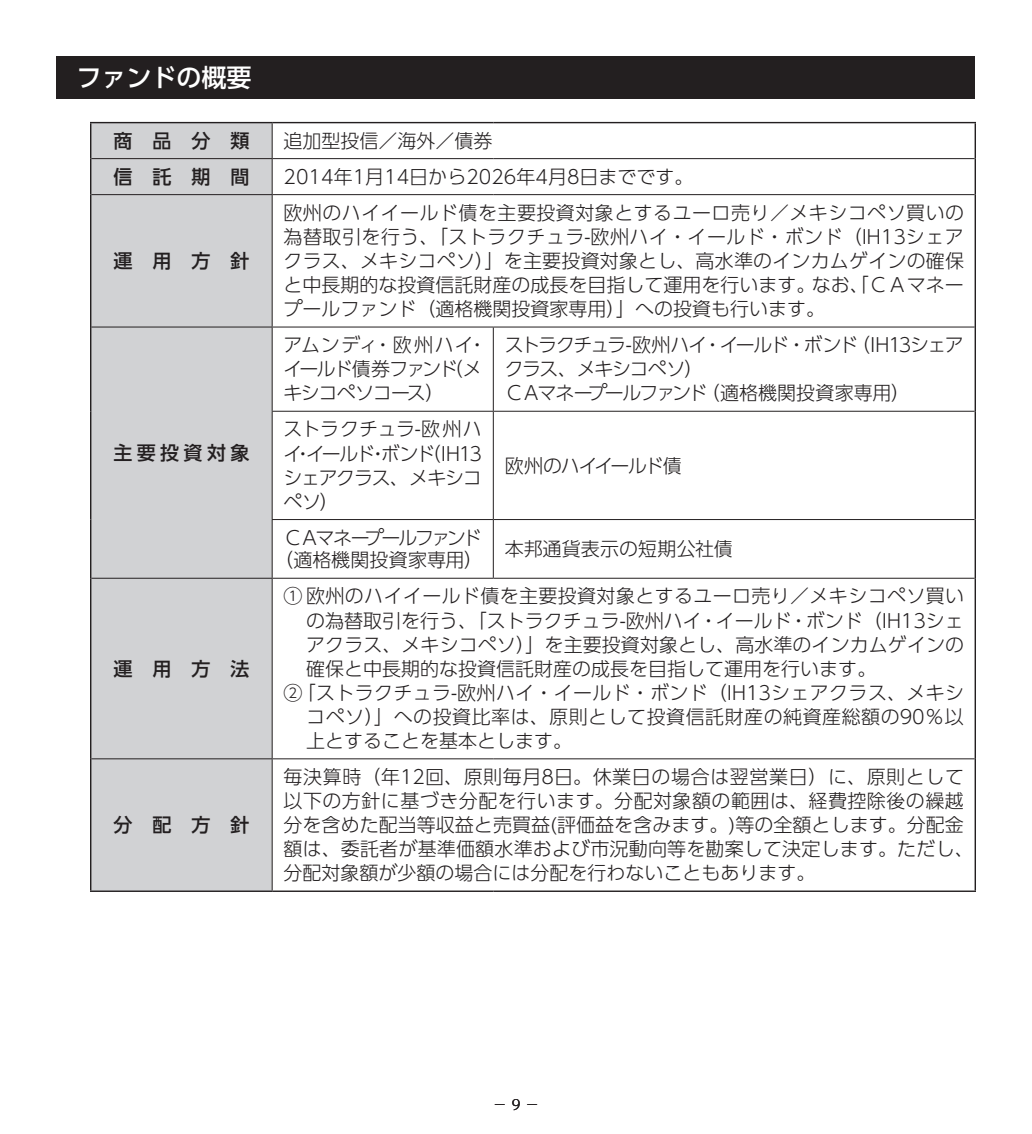
<style>
.page{position:relative;width:1032px;height:1134px;background:#fff}
.page>*{position:absolute;margin:0;border:0;box-sizing:border-box;transform-origin:0 0}
.t1{font:500 25px "UD Shin Go Pro";color:#fff}
.t2{font:300 19px/24px "UD Shin Go Pro";color:#231f20;text-align:justify}
.t3{font:300 19px "UD Shin Go Pro";letter-spacing:.02em;color:#231f20}
.t4{font:300 19px/24px "UD Shin Go Pro";letter-spacing:-.08em;color:#231f20}
.t5{font:300 19px/24px "UD Shin Go Pro";letter-spacing:-.065em;color:#231f20}
.t6{font:300 19px "UD Shin Go Pro";letter-spacing:.025em;color:#231f20}
.t7{font:500 19px "UD Shin Go Pro";letter-spacing:1.055em;color:#231f20}
.t8{font:300 19px/22.6px "UD Shin Go Pro";letter-spacing:-.07em;color:#231f20;text-align:center}
.t9{font:300 14.2px "UD Reimin Pro";color:#231f20}
</style>
<div class="page">
<div style="left:57px;top:57px;width:918px;height:42px;background:#231f20"></div>
<div style="left:91px;top:123px;width:181px;height:767px;background:#d1d2d4"></div>
<hr style="left:90px;top:122px;width:182px;height:1px;background:#231f20">
<hr style="left:272px;top:122px;width:221px;height:1px;background:#231f20">
<hr style="left:493px;top:122px;width:483px;height:1px;background:#231f20">
<hr style="left:90px;top:890px;width:182px;height:2px;background:#231f20">
<hr style="left:272px;top:890px;width:221px;height:2px;background:#231f20">
<hr style="left:493px;top:890px;width:483px;height:2px;background:#231f20">
<hr style="left:272px;top:123px;width:1px;height:35px;background:#231f20">
<hr style="left:91px;top:158px;width:181px;height:1px;background:#231f20">
<hr style="left:272px;top:158px;width:221px;height:1px;background:#231f20">
<hr style="left:272px;top:159px;width:1px;height:35px;background:#231f20">
<hr style="left:493px;top:158px;width:481px;height:1px;background:#231f20">
<hr style="left:91px;top:194px;width:181px;height:1px;background:#231f20">
<hr style="left:272px;top:194px;width:221px;height:1px;background:#231f20">
<hr style="left:272px;top:195px;width:1px;height:132px;background:#231f20">
<hr style="left:493px;top:194px;width:481px;height:1px;background:#231f20">
<hr style="left:91px;top:327px;width:181px;height:1px;background:#231f20">
<hr style="left:272px;top:327px;width:1px;height:84px;background:#231f20">
<hr style="left:272px;top:412px;width:1px;height:107px;background:#231f20">
<hr style="left:272px;top:520px;width:1px;height:58px;background:#231f20">
<hr style="left:91px;top:578px;width:181px;height:1px;background:#231f20">
<hr style="left:272px;top:579px;width:1px;height:179px;background:#231f20">
<hr style="left:91px;top:758px;width:181px;height:1px;background:#231f20">
<hr style="left:272px;top:758px;width:221px;height:1px;background:#231f20">
<hr style="left:272px;top:759px;width:1px;height:131px;background:#231f20">
<hr style="left:493px;top:758px;width:481px;height:1px;background:#231f20">
<hr style="left:90px;top:123px;width:1px;height:36px;background:#231f20">
<hr style="left:974px;top:123px;width:2px;height:36px;background:#231f20">
<hr style="left:90px;top:159px;width:1px;height:36px;background:#231f20">
<hr style="left:974px;top:159px;width:2px;height:36px;background:#231f20">
<hr style="left:90px;top:195px;width:1px;height:132px;background:#231f20">
<hr style="left:974px;top:195px;width:2px;height:132px;background:#231f20">
<hr style="left:90px;top:327px;width:1px;height:84px;background:#231f20">
<hr style="left:974px;top:327px;width:2px;height:84px;background:#231f20">
<hr style="left:90px;top:411px;width:1px;height:108px;background:#231f20">
<hr style="left:974px;top:411px;width:2px;height:108px;background:#231f20">
<hr style="left:90px;top:519px;width:1px;height:59px;background:#231f20">
<hr style="left:974px;top:519px;width:2px;height:59px;background:#231f20">
<hr style="left:90px;top:578px;width:1px;height:181px;background:#231f20">
<hr style="left:974px;top:578px;width:2px;height:181px;background:#231f20">
<hr style="left:90px;top:759px;width:1px;height:131px;background:#231f20">
<hr style="left:974px;top:759px;width:2px;height:131px;background:#231f20">
<hr style="left:272px;top:327px;width:221px;height:1px;background:#231f20">
<hr style="left:493px;top:327px;width:481px;height:1px;background:#231f20">
<hr style="left:493px;top:327px;width:1px;height:84px;background:#231f20">
<hr style="left:272px;top:411px;width:221px;height:1px;background:#231f20">
<hr style="left:493px;top:411px;width:481px;height:1px;background:#231f20">
<hr style="left:493px;top:412px;width:1px;height:107px;background:#231f20">
<hr style="left:272px;top:519px;width:221px;height:1px;background:#231f20">
<hr style="left:493px;top:519px;width:481px;height:1px;background:#231f20">
<hr style="left:493px;top:520px;width:1px;height:58px;background:#231f20">
<hr style="left:272px;top:578px;width:221px;height:1px;background:#231f20">
<hr style="left:493px;top:578px;width:481px;height:1px;background:#231f20">
<h1 class="t1" style="left:77px;top:58px;width:177px">ファンドの概要</h1>
<p class="t7" style="left:113px;top:125px;width:138px">商品分類</p>
<p class="t2" style="left:283px;top:128px;width:211px">追加型投信／海外／債券</p>
<p class="t7" style="left:113px;top:161px;width:138px">信託期間</p>
<p class="t2" style="left:283px;top:164px;width:412px">2014年1月14日から2026年4月8日までです。</p>
<p class="t7" style="left:113px;top:245px;width:138px">運用方針</p>
<p class="t7" style="left:113px;top:437px;width:138px">主要投資対象</p>
<p class="t7" style="left:113px;top:653px;width:138px">運用方法</p>
<p class="t7" style="left:113px;top:809px;width:138px">分配方針</p>
<p class="t2" style="left:283px;top:200px;width:682px">欧州のハイイールド債を主要投資対象とするユーロ売り／メキシコペソ買いの為替取引を行う、「ストラクチュラ-欧州ハイ・イールド・ボンド（IH13シェアクラス、メキシコペソ）」を主要投資対象とし、高水準のインカムゲインの確保と中長期的な投資信託財産の成長を目指して運用を行います。なお、「ＣＡマネープールファンド（適格機関投資家専用）」への投資も行います。</p>
<p class="t5" style="left:283px;top:332px;width:205px">アムンディ・欧州ハイ・イールド債券ファンド（メキシコペソコース）</p>
<p class="t4" style="left:505px;top:332px;width:461px">ストラクチュラ-欧州ハイ・イールド・ボンド（IH13シェアクラス、メキシコペソ）<br>ＣＡマネープールファンド（適格機関投資家専用）</p>
<p class="t2" style="left:283px;top:416px;width:200px">ストラクチュラ-欧州ハイ・イールド・ボンド（IH13シェアクラス、メキシコペソ）</p>
<p class="t5" style="left:505px;top:453px;width:179px">欧州のハイイールド債</p>
<p class="t8" style="left:274px;top:525px;width:211px">ＣＡマネープールファンド（適格機関投資家専用）</p>
<p class="t2" style="left:505px;top:536px;width:230px">本邦通貨表示の短期公社債</p>
<p class="t3" style="left:283px;top:581px;width:682px">① 欧州のハイイールド債を主要投資対象とするユーロ売り／メキシコペソ買い</p>
<p class="t2" style="left:306px;top:608px;width:659px">の為替取引を行う、「ストラクチュラ-欧州ハイ・イールド・ボンド（IH13シェ</p>
<p class="t2" style="left:306px;top:632px;width:659px">アクラス、メキシコペソ）」を主要投資対象とし、高水準のインカムゲインの</p>
<p class="t2" style="left:306px;top:656px;width:571px">確保と中長期的な投資信託財産の成長を目指して運用を行います。</p>
<p class="t3" style="left:283px;top:677px;width:682px">②「ストラクチュラ-欧州ハイ・イールド・ボンド（IH13シェアクラス、メキシ</p>
<p class="t6" style="left:306px;top:701px;width:659px">コペソ）」への投資比率は、原則として投資信託財産の純資産総額の90％以</p>
<p class="t2" style="left:306px;top:728px;width:267px">上とすることを基本とします。</p>
<p class="t2" style="left:284px;top:764px;width:691px;text-align:left">毎決算時（年12回、原則毎月8日。休業日の場合は翌営業日）に、原則として以下の方針に基づき分配を行います。分配対象額の範囲は、経費控除後の繰越分を含めた配当等収益と売買益(評価益を含みます。)等の全額とします。分配金額は、委託者が基準価額水準および市況動向等を勘案して決定します。ただし、分配対象額が少額の場合には分配を行わないこともあります。</p>
<p class="t9" style="left:493px;top:1093px;width:48px">－ 9 －</p>
</div>
